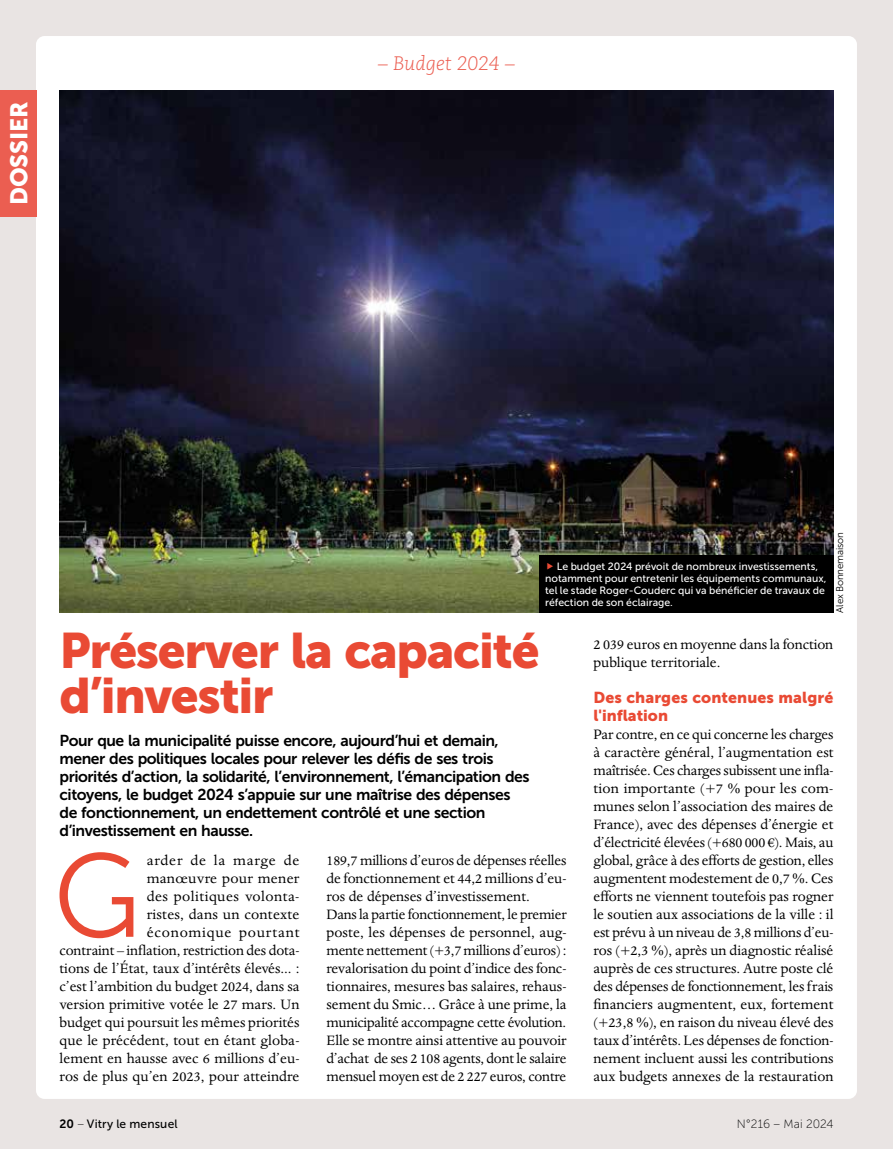
<style>
.page{position:relative;width:893px;height:1149px;background:#fff}
.page>*{position:absolute;margin:0;border:0;box-sizing:border-box;transform-origin:0 0}
.t1{font:118.2px "Museo Sans 300";color:#e94a34}
.t2{font:49.5px/45px "Museo Sans 900";letter-spacing:-.03em;color:#e94a34}
.t3{font:24px "Museo Sans 900";letter-spacing:-.005em;color:#fff}
.t4{font:italic 300 19.5px "Caecilia LT Std";letter-spacing:-.005em;color:#eb5e51}
.t5{font:15.75px/18px "Dante MT Pro";color:#000}
.t6{font:15.75px/18px "Museo Sans 700";letter-spacing:-.03em;color:#000}
.t7{font:15.75px/18px "Museo Sans 900";letter-spacing:.005em;color:#e94a34}
.t8{font:12px "Museo Sans 500";letter-spacing:.015em;color:#000}
.t9{font:12px "Museo Sans 100";color:#000}
.t10{font:10.5px/12px "Museo Sans 500";color:#fff}
.t11{font:9.75px "Museo Sans 300";letter-spacing:-.02em;color:#000}
.s1{font-family:"Museo Sans 700"}
.s2{font-family:"Museo Sans 100"}
</style>
<div class="page">
<div style="left:0;top:0;width:893px;height:1148px;background:#e9e4e3"></div>
<div style="left:36px;top:36px;width:821px;height:1062px;background:#fff;border-radius:9px"></div>
<div style="left:0;top:90px;width:36px;height:126px;background:#eb5e51"></div>
<img style="left:60px;top:90px;width:773px;height:522px">
<div style="left:539px;top:555px;width:294px;height:57px;background:#000"></div>
<h3 class="t3" style="left:5px;top:205px;width:105px;rotate:-90deg">DOSSIER</h3>
<p class="t4" style="left:378px;top:52px;width:138px">– Budget 2024 –</p>
<p class="t10" style="left:545px;top:560px;width:283px;text-indent:12px">Le budget 2024 prévoit de nombreux investissements, notamment pour entretenir les équipements communaux, tel le stade Roger-Couderc qui va bénéficier de travaux de réfection de son éclairage.</p>
<p class="t11" style="left:835px;top:612px;width:81px;rotate:-90deg">Alex Bonnemaison</p>
<h2 class="t2" style="left:60px;top:627px;width:482px">Préserver la capacité d’investir</h2>
<p class="t6" style="left:60px;top:731px;width:472px">Pour que la municipalité puisse encore, aujourd’hui et demain, mener des politiques locales pour relever les défis de ses trois priorités d’action, la solidarité, l’environnement, l’émancipation des citoyens, le budget 2024 s’appuie sur une maîtrise des dépenses de fonctionnement, un endettement contrôlé et une section d’investissement en hausse.</p>
<h1 class="t1" style="left:53px;top:832px;width:89px">G</h1>
<p class="t5" style="left:60px;top:850px;width:241px;text-align:right">arder de la marge de<br>manœuvre pour mener<br>des politiques volonta-<br>ristes, dans un contexte économique pourtant<br>contraint – inflation, restriction des dota&shy;tions de l’État, taux d’intérêts élevés... : c’est l’ambition du budget 2024, dans sa version primitive votée le 27 mars. Un budget qui poursuit les mêmes priorités que le précédent, tout en étant globa&shy;lement en hausse avec 6 millions d’eu&shy;ros de plus qu’en 2023, pour atteindre</p>
<p class="t5" style="left:326px;top:850px;width:242px">189,7 millions d’euros de dépenses réelles de fonctionnement et 44,2 millions d’eu&shy;ros de dépenses d’investissement.<br>Dans la partie fonctionnement, le premier poste, les dépenses de personnel, aug&shy;mente nettement (+3,7 millions d’euros) : revalorisation du point d’indice des fonc&shy;tionnaires, mesures bas salaires, rehaus&shy;sement du Smic… Grâce à une prime, la municipalité accompagne cette évolution.<br>Elle se montre ainsi attentive au pouvoir d’achat de ses 2 108 agents, dont le salaire mensuel moyen est de 2 227 euros, contre</p>
<p class="t5" style="left:593px;top:634px;width:241px">2 039 euros en moyenne dans la fonction publique territoriale.</p>
<p class="t7" style="left:593px;top:687px;width:241px">Des charges contenues malgré l'inflation</p>
<p class="t5" style="left:593px;top:724px;width:242px;text-align:justify">Par contre, en ce qui concerne les charges à caractère général, l’augmentation est maîtrisée. Ces charges subissent une infla&shy;tion importante (+7 % pour les com&shy;munes selon l’association des maires de France), avec des dépenses d’énergie et d’électricité élevées (+680 000 €). Mais, au global, grâce à des efforts de gestion, elles augmentent modestement de 0,7 %. Ces efforts ne viennent toutefois pas rogner le soutien aux associations de la ville : il est prévu à un niveau de 3,8 millions d’eu&shy;ros (+2,3 %), après un diagnostic réalisé auprès de ces structures. Autre poste clé des dépenses de fonctionnement, les frais financiers augmentent, eux, fortement (+23,8 %), en raison du niveau élevé des taux d’intérêts. Les dépenses de fonction&shy;nement incluent aussi les contributions aux budgets annexes de la restauration</p>
<p class="t8" style="left:60px;top:1116px;width:120px"><span class="s1">20</span> <span class="s2">–</span> Vitry le mensuel</p>
<p class="t9" style="left:737px;top:1116px;width:98px">N°216 – Mai 2024</p>
</div>
